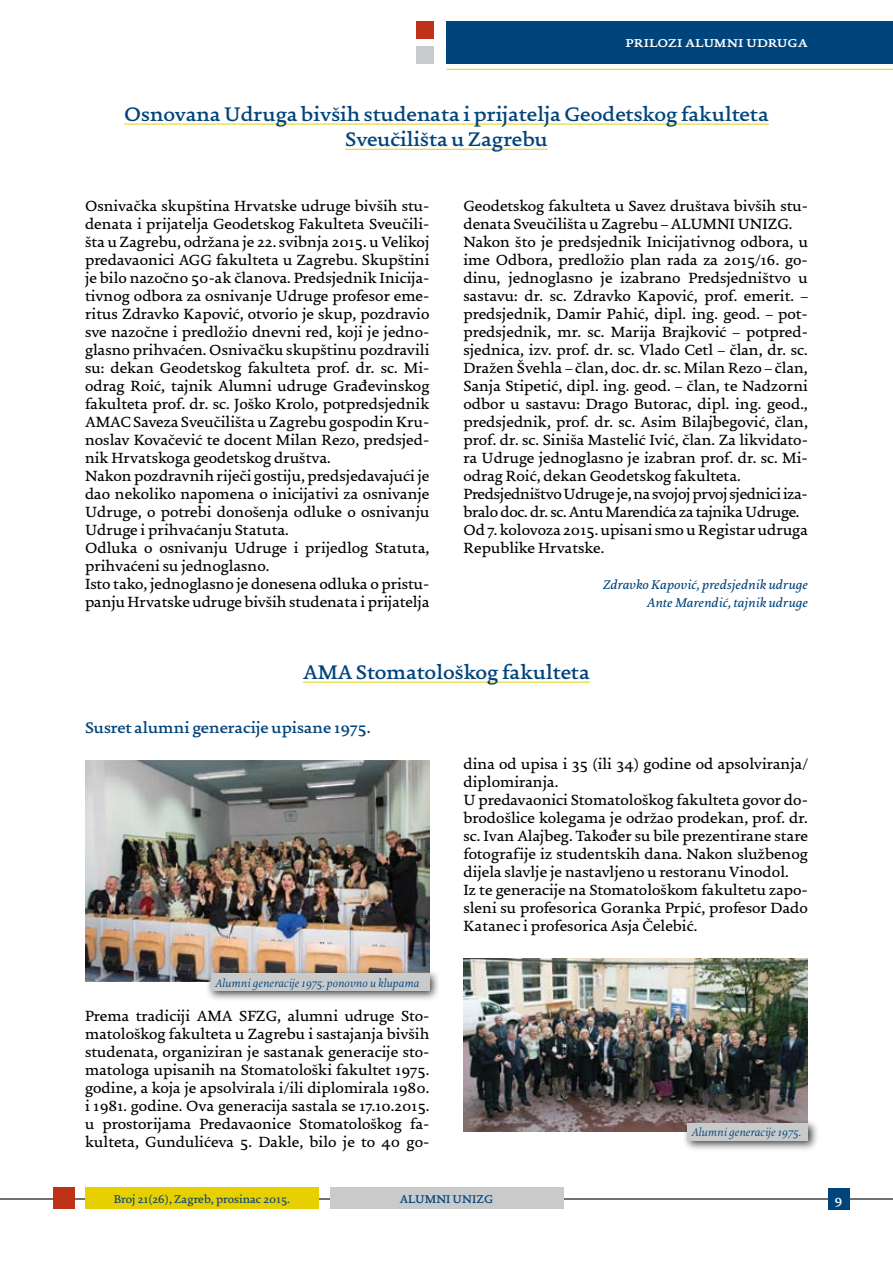
<style>
.page{position:relative;width:893px;height:1263px;background:#fff}
.page>*{position:absolute;margin:0;border:0;box-sizing:border-box;transform-origin:0 0}
.t1{font:700 21px/25.2px "Uni Zg";color:#00447c;text-align:center}
.t2{font:700 16.5px "Uni Zg";color:#00447c}
.t3{font:500 15.75px/18px "Uni Zg";color:#000}
.t4{font:700 15.75px "Uni Zg";color:#fff}
.t5{font:italic 500 13.5px/18px "Uni Zg";color:#00447c;text-align:right}
.t6{font:700 13.5px "Uni Zg";color:#fff}
.t7{font:italic 300 12px "Uni Zg";color:#00447c}
.t8{font:500 12px "Uni Zg";color:#00447c}
.t9{font:700 12px "Uni Zg";color:#00447c}
</style>
<div class="page">
<hr style="left:0;top:1198px;width:893px;height:1px;background:#717073">
<div style="left:828px;top:1188px;width:21px;height:21px;background:#00447c"></div>
<div style="left:53px;top:1188px;width:21px;height:21px;background:#c0311a"></div>
<div style="left:330px;top:1188px;width:233px;height:21px;background:#c9cacc"></div>
<div style="left:85px;top:1188px;width:234px;height:21px;background:#e8cf00"></div>
<div style="left:446px;top:21px;width:447px;height:43px;background:#00447c"></div>
<div style="left:417px;top:47px;width:17px;height:17px;background:#c9cacc"></div>
<div style="left:417px;top:21px;width:17px;height:17px;background:#c0311a"></div>
<hr style="left:446px;top:69px;width:447px;height:1px;background:#e8cf00">
<hr style="left:124px;top:124px;width:645px;height:1px;background:#e8cf00">
<hr style="left:345px;top:149px;width:203px;height:1px;background:#e8cf00">
<hr style="left:303px;top:682px;width:287px;height:1px;background:#e8cf00">
<img style="left:463px;top:958px;width:345px;height:174px">
<img style="left:85px;top:760px;width:344px;height:221px">
<div style="left:206px;top:968px;width:235px;height:34px;background:#000;opacity:.75"></div>
<div style="left:211px;top:974px;width:218px;height:17px;background:#c9cacc"></div>
<div style="left:682px;top:1118px;width:137px;height:33px;background:#000;opacity:.75"></div>
<div style="left:687px;top:1123px;width:121px;height:17px;background:#c9cacc"></div>
<p class="t4" style="left:625px;top:34px;width:184px">prilozi alumni udruga</p>
<h1 class="t1" style="left:124px;top:103px;width:646px">Osnovana Udruga bivših studenata i prijatelja Geodetskog fakulteta<br>Sveučilišta u Zagrebu</h1>
<p class="t3" style="left:85px;top:198px;width:346px">Osnivačka skupština Hrvatske udruge bivših stu&shy;denata i prijatelja Geodetskog Fakulteta Sveučili&shy;šta u Zagrebu, održana je 22. svibnja 2015. u Velikoj predavaonici AGG fakulteta u Zagrebu. Skupštini je bilo nazočno 50-ak članova. Predsjednik Inicija&shy;tivnog odbora za osnivanje Udruge profesor eme&shy;ritus Zdravko Kapović, otvorio je skup, pozdravio sve nazočne i predložio dnevni red, koji je jedno&shy;glasno prihvaćen. Osnivačku skupštinu pozdravili su: dekan Geodetskog fakulteta prof. dr. sc. Mi&shy;odrag Roić, tajnik Alumni udruge Građevinskog fakulteta prof. dr. sc. Joško Krolo, potpredsjednik AMAC Saveza Sveučilišta u Zagrebu gospodin Kru&shy;noslav Kovačević te docent Milan Rezo, predsjed&shy;nik Hrvatskoga geodetskog društva.<br>Nakon pozdravnih riječi gostiju, predsjedavajući je dao nekoliko napomena o inicijativi za osnivanje Udruge, o potrebi donošenja odluke o osnivanju Udruge i prihvaćanju Statuta.<br>Odluka o osnivanju Udruge i prijedlog Statuta, prihvaćeni su jednoglasno.<br>Isto tako, jednoglasno je donesena odluka o pristu&shy;panju Hrvatske udruge bivših studenata i prijatelja</p>
<p class="t3" style="left:463px;top:198px;width:346px">Geodetskog fakulteta u Savez društava bivših stu&shy;denata Sveučilišta u Zagrebu – ALUMNI UNIZG.<br>Nakon što je predsjednik Inicijativnog odbora, u ime Odbora, predložio plan rada za 2015/16. go&shy;dinu, jednoglasno je izabrano Predsjedništvo u sastavu: dr. sc. Zdravko Kapović, prof. emerit. – predsjednik, Damir Pahić, dipl. ing. geod. – pot&shy;predsjednik, mr. sc. Marija Brajković – potpred&shy;sjednica, izv. prof. dr. sc. Vlado Cetl – član, dr. sc.<br>Dražen Švehla – član, doc. dr. sc. Milan Rezo – član, Sanja Stipetić, dipl. ing. geod. – član, te Nadzorni odbor u sastavu: Drago Butorac, dipl. ing. geod., predsjednik, prof. dr. sc. Asim Bilajbegović, član, prof. dr. sc. Siniša Mastelić Ivić, član. Za likvidato&shy;ra Udruge jednoglasno je izabran prof. dr. sc. Mi&shy;odrag Roić, dekan Geodetskog fakulteta.<br>Predsjedništvo Udruge je, na svojoj prvoj sjednici iza&shy;bralo doc. dr. sc. Antu Marendića za tajnika Udruge.<br>Od 7. kolovoza 2015. upisani smo u Registar udruga Republike Hrvatske.</p>
<p class="t5" style="left:603px;top:577px;width:207px">Zdravko Kapović, predsjednik udruge<br>Ante Marendić, tajnik udruge</p>
<h1 class="t1" style="left:303px;top:661px;width:288px">AMA Stomatološkog fakulteta</h1>
<p class="t2" style="left:85px;top:719px;width:287px">Susret alumni generacije upisane 1975.</p>
<p class="t7" style="left:215px;top:976px;width:206px">Alumni generacije 1975. ponovno u klupama</p>
<p class="t3" style="left:85px;top:1008px;width:346px;text-align:justify">Prema tradiciji AMA SFZG, alumni udruge Sto&shy;matološkog fakulteta u Zagrebu i sastajanja bivših studenata, organiziran je sastanak generacije sto&shy;matologa upisanih na Stomatološki fakultet 1975. godine, a koja je apsolvirala i/ili diplomirala 1980. i 1981. godine. Ova generacija sastala se 17.10.2015. u prostorijama Predavaonice Stomatološkog fa&shy;kulteta, Gundulićeva 5. Dakle, bilo je to 40 go-</p>
<p class="t3" style="left:463px;top:756px;width:346px">dina od upisa i 35 (ili 34) godine od apsolviranja/ diplomiranja.<br>U predavaonici Stomatološkog fakulteta govor do&shy;brodošlice kolegama je održao prodekan, prof. dr. sc. Ivan Alajbeg. Također su bile prezentirane stare fotografije iz studentskih dana. Nakon službenog dijela slavlje je nastavljeno u restoranu Vinodol.<br>Iz te generacije na Stomatološkom fakultetu zapo&shy;sleni su profesorica Goranka Prpić, profesor Dado Katanec i profesorica Asja Čelebić.</p>
<p class="t7" style="left:691px;top:1126px;width:111px">Alumni generacije 1975.</p>
<p class="t8" style="left:114px;top:1193px;width:178px">Broj 21(26), Zagreb, prosinac 2015.</p>
<p class="t9" style="left:400px;top:1193px;width:95px">ALUMNI UNIZG</p>
<p class="t6" style="left:835px;top:1192px;width:9px">9</p>
</div>
